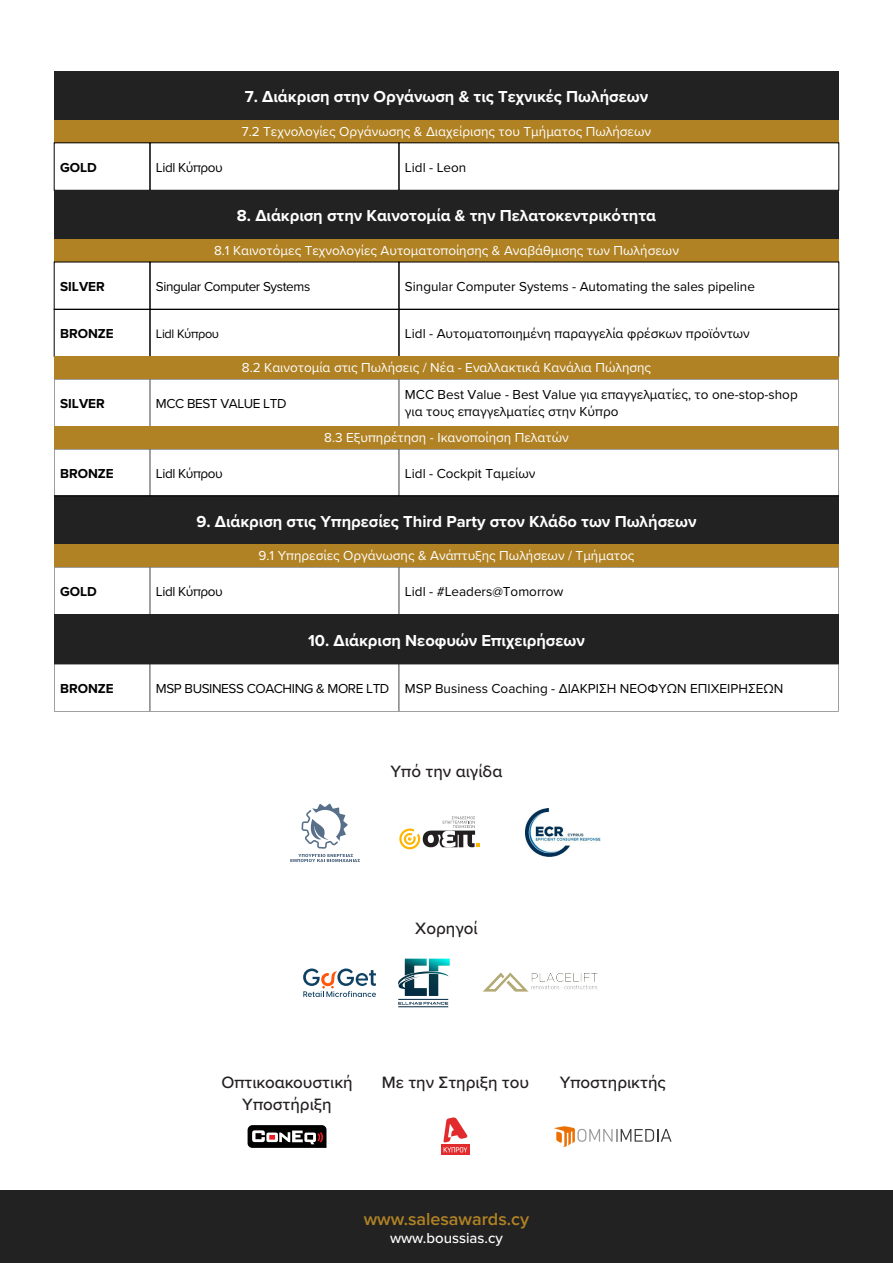
<style>
.page{position:relative;width:893px;height:1263px;background:#fff}
.page>*{position:absolute;margin:0;border:0;box-sizing:border-box;transform-origin:0 0}
.t1{font:600 18px "Proxima Nova";color:#b08224}
.t2{font:500 16.95px "Proxima Nova";color:#231f20}
.t3{font:700 16.5px "Proxima Nova";color:#fff}
.t4{font:500 15px "Proxima Nova";color:#fff}
.t5{font:13.5px/16.2px "Proxima Nova";color:#000}
.t6{font:13.5px "Proxima Nova";color:#fff}
.t7{font:13.5px "Proxima Nova";letter-spacing:-.03em;color:#000}
.t8{font:700 13.5px "Proxima Nova";color:#000}
.t9{font:12.75px "Proxima Nova";letter-spacing:-.03em;color:#000}
</style>
<div class="page">
<div style="left:54px;top:495px;width:785px;height:50px;background:#222"></div>
<div style="left:54px;top:71px;width:785px;height:49px;background:#222"></div>
<div style="left:54px;top:120px;width:785px;height:23px;background:#b08224"></div>
<div style="left:54px;top:190px;width:785px;height:49px;background:#222"></div>
<div style="left:54px;top:239px;width:785px;height:23px;background:#b08224"></div>
<div style="left:399px;top:309px;width:440px;height:48px;border:1px solid #000"></div>
<div style="left:150px;top:309px;width:249px;height:48px;border:1px solid #000"></div>
<div style="left:54px;top:309px;width:96px;height:48px;border:1px solid #000"></div>
<div style="left:54px;top:357px;width:785px;height:22px;background:#b08224"></div>
<svg style="left:54px;top:379px;width:785px;height:47px"></svg>
<div style="left:54px;top:426px;width:785px;height:23px;background:#b08224"></div>
<svg style="left:54px;top:449px;width:785px;height:48px"></svg>
<div style="left:54px;top:545px;width:785px;height:22px;background:#b08224"></div>
<svg style="left:54px;top:567px;width:785px;height:48px"></svg>
<div style="left:54px;top:615px;width:785px;height:49px;background:#222"></div>
<svg style="left:54px;top:664px;width:785px;height:47px"></svg>
<div style="left:0;top:1190px;width:893px;height:73px;background:#222"></div>
<img style="left:483px;top:972px;width:115px;height:20px">
<svg style="left:303px;top:968px;width:73px;height:29px"></svg>
<svg style="left:398px;top:959px;width:52px;height:37px"></svg>
<svg style="left:398px;top:1002px;width:50px;height:3px"></svg>
<hr style="left:398px;top:999px;width:50px;height:1px;background:#022741">
<hr style="left:398px;top:1006px;width:50px;height:1px;background:#022741">
<img style="left:526px;top:809px;width:75px;height:48px">
<svg style="left:399px;top:816px;width:81px;height:33px"></svg>
<svg style="left:290px;top:803px;width:70px;height:59px"></svg>
<svg style="left:441px;top:1144px;width:29px;height:11px"></svg>
<svg style="left:443px;top:1117px;width:25px;height:35px"></svg>
<svg style="left:554px;top:1126px;width:118px;height:21px"></svg>
<svg style="left:248px;top:1125px;width:78px;height:23px"></svg>
<p class="t3" style="left:245px;top:84px;width:405px">7. Διάκριση στην Οργάνωση &amp; τις Τεχνικές Πωλήσεων</p>
<p class="t8" style="left:60px;top:157px;width:38px">GOLD</p>
<p class="t8" style="left:60px;top:276px;width:46px">SILVER</p>
<p class="t6" style="left:242px;top:121px;width:411px">7.2 Τεχνολογίες Οργάνωσης &amp; Διαχείρισης του Τμήματος Πωλήσεων</p>
<p class="t7" style="left:156px;top:157px;width:68px">Lidl Κύπρου</p>
<p class="t5" style="left:405px;top:159px;width:63px">Lidl - Leon</p>
<p class="t3" style="left:237px;top:203px;width:421px">8. Διάκριση στην Καινοτομία &amp; την Πελατοκεντρικότητα</p>
<p class="t6" style="left:214px;top:241px;width:466px">8.1 Καινοτόμες Τεχνολογίες Αυτοματοποίησης &amp; Αναβάθμισης των Πωλήσεων</p>
<p class="t7" style="left:156px;top:276px;width:156px">Singular Computer Systems</p>
<p class="t5" style="left:405px;top:278px;width:351px">Singular Computer Systems - Automating the sales pipeline</p>
<p class="t8" style="left:60px;top:324px;width:55px">BRONZE</p>
<p class="t9" style="left:156px;top:324px;width:65px">Lidl Κύπρου</p>
<p class="t5" style="left:405px;top:325px;width:346px">Lidl - Αυτοματοποιημένη παραγγελία φρέσκων προϊόντων</p>
<p class="t8" style="left:60px;top:394px;width:46px">SILVER</p>
<p class="t8" style="left:60px;top:464px;width:55px">BRONZE</p>
<p class="t8" style="left:60px;top:582px;width:38px">GOLD</p>
<p class="t6" style="left:242px;top:358px;width:411px">8.2 Καινοτομία στις Πωλήσεις / Νέα - Εναλλακτικά Κανάλια Πώλησης</p>
<p class="t7" style="left:156px;top:394px;width:132px">MCC BEST VALUE LTD</p>
<p class="t5" style="left:405px;top:386px;width:394px">MCC Best Value - Best Value για επαγγελματίες, το one-stop-shop για τους επαγγελματίες στην Κύπρο</p>
<p class="t6" style="left:324px;top:428px;width:246px">8.3 Εξυπηρέτηση - Ικανοποίηση Πελατών</p>
<p class="t7" style="left:156px;top:464px;width:68px">Lidl Κύπρου</p>
<p class="t5" style="left:405px;top:465px;width:132px">Lidl - Cockpit Ταμείων</p>
<p class="t3" style="left:196px;top:509px;width:502px">9. Διάκριση στις Υπηρεσίες Third Party στον Κλάδο των Πωλήσεων</p>
<p class="t6" style="left:259px;top:546px;width:377px">9.1 Υπηρεσίες Οργάνωσης &amp; Ανάπτυξης Πωλήσεων / Τμήματος</p>
<p class="t7" style="left:156px;top:582px;width:68px">Lidl Κύπρου</p>
<p class="t5" style="left:405px;top:583px;width:160px">Lidl - #Leaders@Tomorrow</p>
<p class="t3" style="left:308px;top:628px;width:278px">10. Διάκριση Νεοφυών Επιχειρήσεων</p>
<p class="t8" style="left:60px;top:678px;width:55px">BRONZE</p>
<p class="t5" style="left:156px;top:680px;width:629px">MSP BUSINESS COACHING &amp; MORE LTD MSP Business Coaching - ΔΙΑΚΡΙΣΗ ΝΕΟΦΥΩΝ ΕΠΙΧΕΙΡΗΣΕΩΝ</p>
<p class="t2" style="left:391px;top:759px;width:113px">Υπό την αιγίδα</p>
<p class="t2" style="left:415px;top:916px;width:64px">Χορηγοί</p>
<p class="t2" style="left:221px;top:1070px;width:133px">Οπτικοακουστική</p>
<p class="t2" style="left:382px;top:1070px;width:149px">Με την Στηριξη του</p>
<p class="t2" style="left:560px;top:1070px;width:108px">Υποστηρικτής</p>
<p class="t2" style="left:242px;top:1092px;width:91px">Υποστήριξη</p>
<h1 class="t1" style="left:364px;top:1205px;width:167px">www.salesawards.cy</h1>
<p class="t4" style="left:390px;top:1226px;width:114px">www.boussias.cy</p>
</div>
